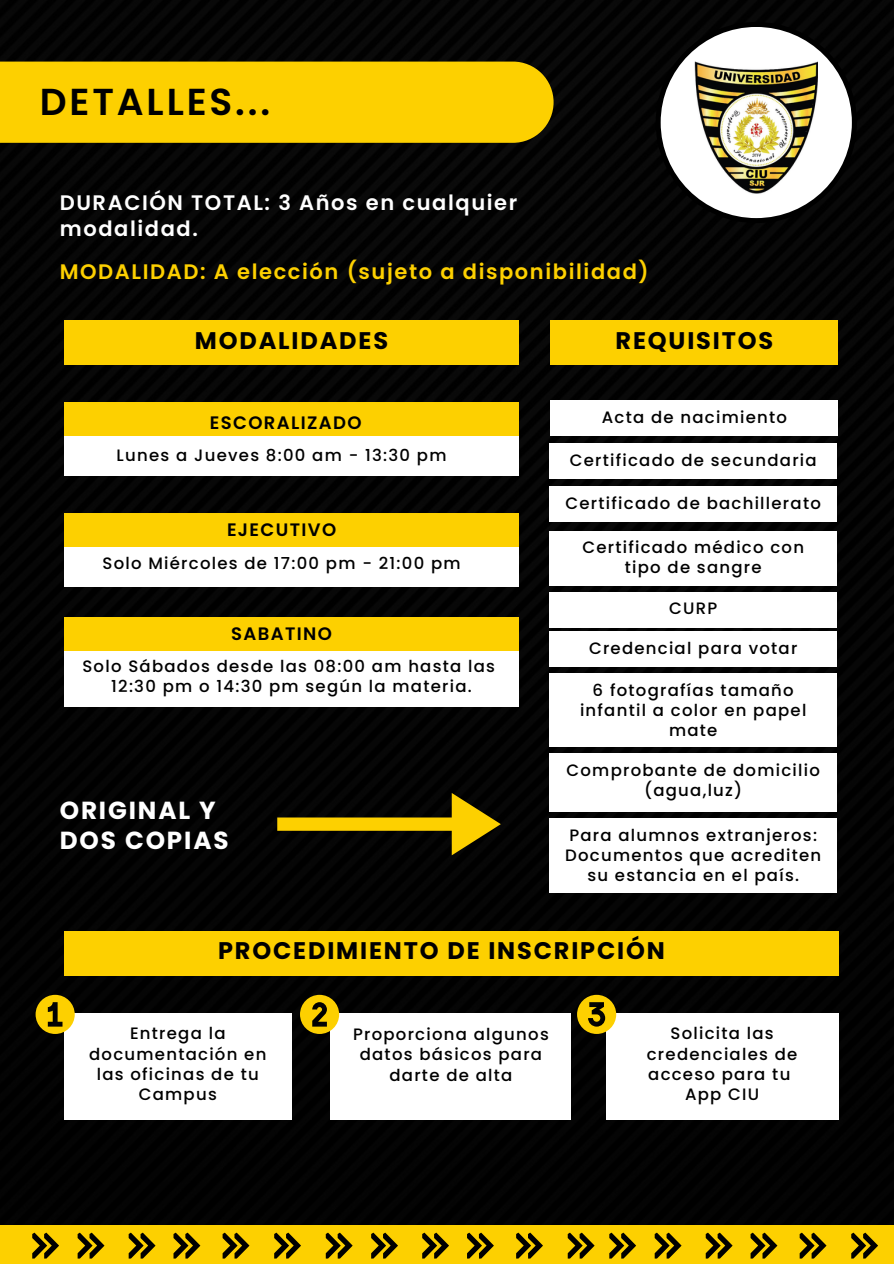
<style>
.page{position:relative;width:894px;height:1264px;background:#fff}
.page>*{position:absolute;margin:0;border:0;box-sizing:border-box;transform-origin:0 0}
.t1{font:600 37.5px "Poppins";letter-spacing:.075em;color:#000}
.t2{font:700 24.6px/30.3px "Poppins";letter-spacing:.075em;color:#fff}
.t3{font:700 24px "Poppins";letter-spacing:.075em;color:#000}
.t4{font:600 21px "Poppins";letter-spacing:.075em;color:#fdd000}
.t5{font:600 21px/25.8px "Poppins";letter-spacing:.075em;color:#fff}
.t6{font:600 18px "Poppins";letter-spacing:.075em;color:#000}
.t7{font:500 16.5px/20.2px "Poppins";letter-spacing:.075em;color:#000;text-align:center}
</style>
<div class="page">
<div style="left:0;top:0;width:893px;height:1263px;background:#000"></div>
<div style="left:0;top:62px;width:553px;height:81px;background:#fdd000"></div>
<div style="left:64px;top:320px;width:455px;height:45px;background:#fdd000"></div>
<div style="left:550px;top:320px;width:288px;height:45px;background:#fdd000"></div>
<div style="left:64px;top:432px;width:455px;height:44px;background:#fff"></div>
<div style="left:64px;top:402px;width:455px;height:34px;background:#fdd000"></div>
<div style="left:64px;top:542px;width:455px;height:44px;background:#fff"></div>
<div style="left:64px;top:513px;width:455px;height:33px;background:#fdd000"></div>
<div style="left:64px;top:646px;width:454px;height:60px;background:#fff"></div>
<div style="left:64px;top:617px;width:455px;height:33px;background:#fdd000"></div>
<div style="left:64px;top:931px;width:774px;height:45px;background:#fdd000"></div>
<div style="left:64px;top:1013px;width:227px;height:107px;background:#fff"></div>
<div style="left:330px;top:1013px;width:241px;height:107px;background:#fff"></div>
<div style="left:605px;top:1013px;width:232px;height:107px;background:#fff"></div>
<div style="left:550px;top:401px;width:288px;height:35px;background:#fff"></div>
<div style="left:549px;top:444px;width:287px;height:35px;background:#fff"></div>
<div style="left:549px;top:487px;width:287px;height:35px;background:#fff"></div>
<div style="left:549px;top:531px;width:287px;height:54px;background:#fff"></div>
<div style="left:549px;top:592px;width:287px;height:35px;background:#fff"></div>
<div style="left:549px;top:631px;width:287px;height:35px;background:#fff"></div>
<div style="left:549px;top:753px;width:287px;height:58px;background:#fff"></div>
<div style="left:549px;top:673px;width:287px;height:73px;background:#fff"></div>
<div style="left:549px;top:818px;width:287px;height:75px;background:#fff"></div>
<svg style="left:36px;top:994px;width:39px;height:39px"></svg>
<svg style="left:300px;top:994px;width:39px;height:39px"></svg>
<svg style="left:577px;top:994px;width:39px;height:39px"></svg>
<div style="left:660px;top:27px;width:191px;height:191px;background:#fff;border-radius:50%"></div>
<img style="left:694px;top:61px;width:123px;height:133px">
<svg style="left:277px;top:793px;width:223px;height:62px"></svg>
<div style="left:0;top:1225px;width:893px;height:38px;background:#fdd000"></div>
<svg style="left:32px;top:1232px;width:27px;height:26px"></svg>
<svg style="left:326px;top:1232px;width:26px;height:26px"></svg>
<svg style="left:609px;top:1232px;width:27px;height:26px"></svg>
<svg style="left:78px;top:1232px;width:26px;height:26px"></svg>
<svg style="left:371px;top:1232px;width:27px;height:26px"></svg>
<svg style="left:654px;top:1232px;width:27px;height:26px"></svg>
<svg style="left:129px;top:1232px;width:26px;height:26px"></svg>
<svg style="left:422px;top:1232px;width:27px;height:26px"></svg>
<svg style="left:705px;top:1232px;width:27px;height:26px"></svg>
<svg style="left:173px;top:1232px;width:27px;height:26px"></svg>
<svg style="left:467px;top:1232px;width:26px;height:26px"></svg>
<svg style="left:750px;top:1232px;width:27px;height:26px"></svg>
<svg style="left:222px;top:1232px;width:27px;height:26px"></svg>
<svg style="left:516px;top:1232px;width:27px;height:26px"></svg>
<svg style="left:799px;top:1232px;width:27px;height:26px"></svg>
<svg style="left:274px;top:1232px;width:27px;height:26px"></svg>
<svg style="left:567px;top:1232px;width:27px;height:26px"></svg>
<svg style="left:851px;top:1232px;width:26px;height:26px"></svg>
<h1 class="t1" style="left:40px;top:76px;width:232px">DETALLES...</h1>
<h2 class="t5" style="left:60px;top:190px;width:459px">DURACIÓN TOTAL: 3 Años en cualquier modalidad.</h2>
<p class="t4" style="left:60px;top:257px;width:590px">MODALIDAD: A elección (sujeto a disponibilidad)</p>
<h3 class="t3" style="left:195px;top:324px;width:195px">MODALIDADES</h3>
<p class="t3" style="left:615px;top:324px;width:159px">REQUISITOS</p>
<h3 class="t6" style="left:210px;top:410px;width:153px">ESCORALIZADO</h3>
<h4 class="t7" style="left:117px;top:445px;width:331px">Lunes a Jueves 8:00 am - 13:30 pm</h4>
<h2 class="t6" style="left:227px;top:517px;width:111px">EJECUTIVO</h2>
<p class="t7" style="left:102px;top:553px;width:359px">Solo Miércoles de 17:00 pm - 21:00 pm</p>
<h2 class="t6" style="left:231px;top:621px;width:102px">SABATINO</h2>
<h4 class="t7" style="left:82px;top:656px;width:414px">Solo Sábados desde las 08:00 am hasta las</h4>
<p class="t7" style="left:111px;top:676px;width:362px">12:30 pm o 14:30 pm según la materia.</p>
<p class="t2" style="left:60px;top:794px;width:170px">ORIGINAL Y<br>DOS COPIAS</p>
<p class="t7" style="left:601px;top:407px;width:187px">Acta de nacimiento</p>
<p class="t7" style="left:569px;top:450px;width:248px">Certificado de secundaria</p>
<p class="t7" style="left:565px;top:493px;width:257px">Certificado de bachillerato</p>
<h2 class="t7" style="left:582px;top:537px;width:223px">Certificado médico con tipo de sangre</h2>
<p class="t7" style="left:669px;top:598px;width:50px">CURP</p>
<p class="t7" style="left:589px;top:638px;width:210px">Credencial para votar</p>
<p class="t7" style="left:580px;top:679px;width:228px">6 fotografías tamaño infantil a color en papel mate</p>
<p class="t7" style="left:566px;top:759px;width:255px">Comprobante de domicilio (agua,luz)</p>
<h4 class="t7" style="left:565px;top:824px;width:257px">Para alumnos extranjeros:<br>Documentos que acrediten su estancia en el país.</h4>
<h4 class="t3" style="left:218px;top:933px;width:448px">PROCEDIMIENTO DE INSCRIPCIÓN</h4>
<p class="t7" style="left:89px;top:1023px;width:179px">Entrega la documentación en las oficinas de tu<br>Campus</p>
<p class="t7" style="left:353px;top:1024px;width:197px">Proporciona algunos datos básicos para darte de alta</p>
<p class="t7" style="left:646px;top:1023px;width:152px">Solicita las credenciales de acceso para tu</p>
<p class="t7" style="left:684px;top:1084px;width:76px">App CIU</p>
</div>
